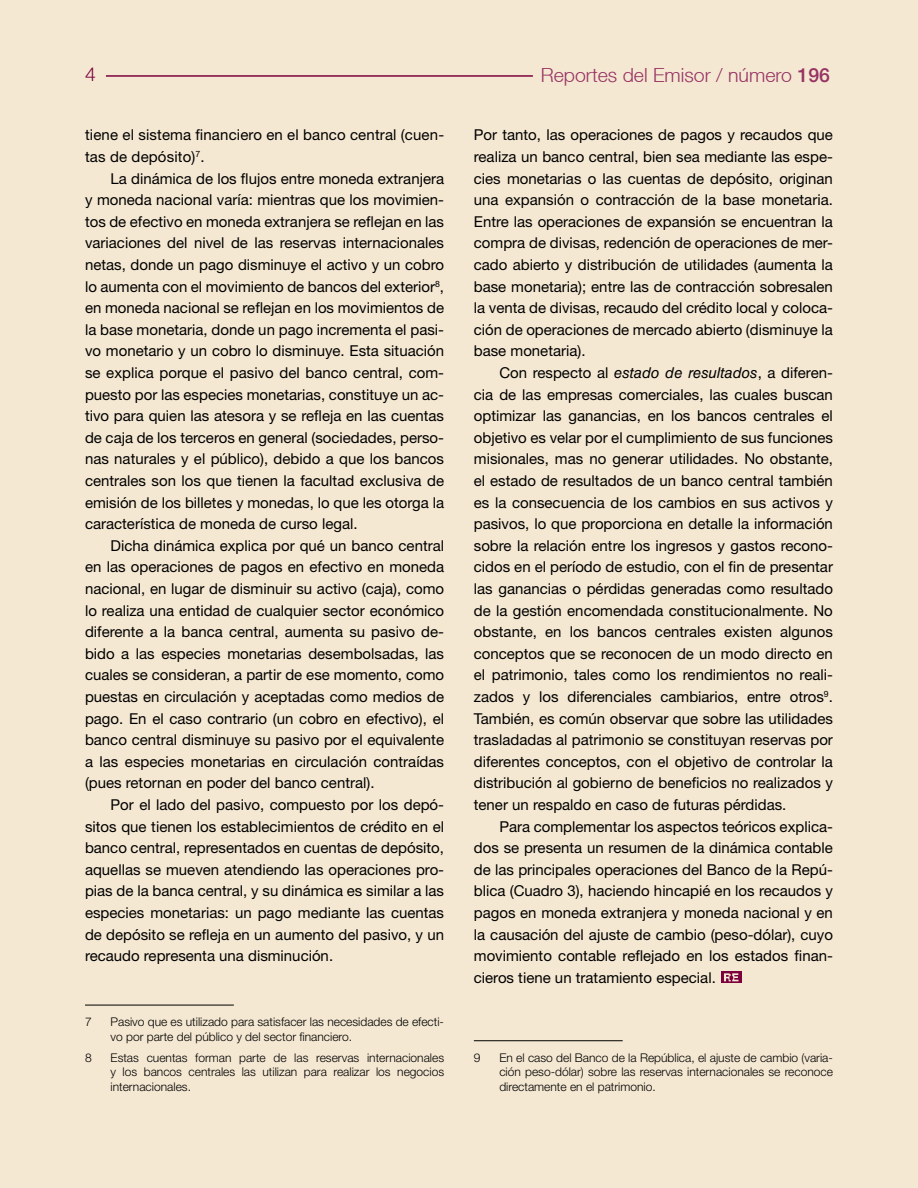
<style>
.page{position:relative;width:918px;height:1188px;background:#f5e8d2}
.page>*{position:absolute;margin:0;border:0;box-sizing:border-box;transform-origin:0 0}
.t1{font:300 19.5px "Helvetica Neue LT";color:#973364}
.t2{font:300 19.5px "Helvetica Neue LT";color:#7d003e}
.t3{font:15px/21.6px "Helvetica Neue LT Std";color:#000;text-align:justify}
.t4{font:300 12px/14.4px "Helvetica Neue LT Std";color:#000;text-align:justify}
.s1{font-family:"Helvetica Neue";font-weight:500}
.s2{font-family:"Helvetica LT Std";font-style:italic}
</style>
<div class="page">
<hr style="left:106px;top:75px;width:427px;height:2px;background:#7d003e">
<hr style="left:85px;top:1005px;width:149px;height:1px;background:#000">
<hr style="left:474px;top:1040px;width:149px;height:1px;background:#000">
<svg style="left:721px;top:972px;width:20px;height:11px"></svg>
<svg style="left:724px;top:973px;width:14px;height:8px"></svg>
<h1 class="t2" style="left:85px;top:63px;width:12px">4</h1>
<h1 class="t1" style="left:541px;top:63px;width:291px">Reportes del Emisor / número <span class="s1">196</span></h1>
<p class="t3" style="left:85px;top:124px;width:361px">tiene el sistema financiero en el banco central (cuen&shy;tas de depósito)<sup>7</sup>.</p>
<p class="t3" style="left:85px;top:167px;width:361px;text-indent:26px">La dinámica de los flujos entre moneda extranjera y moneda nacional varía: mientras que los movimien&shy;tos de efectivo en moneda extranjera se reflejan en las variaciones del nivel de las reservas internacionales netas, donde un pago disminuye el activo y un cobro lo aumenta con el movimiento de bancos del exterior<sup>8</sup>, en moneda nacional se reflejan en los movimientos de la base monetaria, donde un pago incrementa el pasi&shy;vo monetario y un cobro lo disminuye. Esta situación se explica porque el pasivo del banco central, com&shy;puesto por las especies monetarias, constituye un ac&shy;tivo para quien las atesora y se refleja en las cuentas de caja de los terceros en general (sociedades, perso&shy;nas naturales y el público), debido a que los bancos centrales son los que tienen la facultad exclusiva de emisión de los billetes y monedas, lo que les otorga la característica de moneda de curso legal.</p>
<p class="t3" style="left:85px;top:534px;width:361px;text-indent:26px">Dicha dinámica explica por qué un banco central en las operaciones de pagos en efectivo en moneda nacional, en lugar de disminuir su activo (caja), como lo realiza una entidad de cualquier sector económico diferente a la banca central, aumenta su pasivo de&shy;bido a las especies monetarias desembolsadas, las cuales se consideran, a partir de ese momento, como puestas en circulación y aceptadas como medios de pago. En el caso contrario (un cobro en efectivo), el banco central disminuye su pasivo por el equivalente a las especies monetarias en circulación contraídas (pues retornan en poder del banco central).</p>
<p class="t3" style="left:85px;top:794px;width:361px;text-indent:26px">Por el lado del pasivo, compuesto por los depó&shy;sitos que tienen los establecimientos de crédito en el banco central, representados en cuentas de depósito, aquellas se mueven atendiendo las operaciones pro&shy;pias de la banca central, y su dinámica es similar a las especies monetarias: un pago mediante las cuentas de depósito se refleja en un aumento del pasivo, y un recaudo representa una disminución.</p>
<p class="t4" style="left:85px;top:1015px;width:8px">7</p>
<p class="t4" style="left:111px;top:1015px;width:335px">Pasivo que es utilizado para satisfacer las necesidades de efecti&shy;vo por parte del público y del sector financiero.</p>
<p class="t4" style="left:85px;top:1050px;width:8px">8</p>
<p class="t4" style="left:111px;top:1050px;width:335px">Estas cuentas forman parte de las reservas internacionales y los bancos centrales las utilizan para realizar los negocios internacionales.</p>
<p class="t3" style="left:474px;top:124px;width:361px">Por tanto, las operaciones de pagos y recaudos que realiza un banco central, bien sea mediante las espe&shy;cies monetarias o las cuentas de depósito, originan una expansión o contracción de la base monetaria.<br>Entre las operaciones de expansión se encuentran la compra de divisas, redención de operaciones de mer&shy;cado abierto y distribución de utilidades (aumenta la base monetaria); entre las de contracción sobresalen la venta de divisas, recaudo del crédito local y coloca&shy;ción de operaciones de mercado abierto (disminuye la base monetaria).</p>
<p class="t3" style="left:474px;top:362px;width:361px;text-indent:26px">Con respecto al <span class="s2">estado de resultados</span>, a diferen&shy;cia de las empresas comerciales, las cuales buscan optimizar las ganancias, en los bancos centrales el objetivo es velar por el cumplimiento de sus funciones misionales, mas no generar utilidades. No obstante, el estado de resultados de un banco central también es la consecuencia de los cambios en sus activos y pasivos, lo que proporciona en detalle la información sobre la relación entre los ingresos y gastos recono&shy;cidos en el período de estudio, con el fin de presentar las ganancias o pérdidas generadas como resultado de la gestión encomendada constitucionalmente. No obstante, en los bancos centrales existen algunos conceptos que se reconocen de un modo directo en el patrimonio, tales como los rendimientos no reali&shy;zados y los diferenciales cambiarios, entre otros<sup>9</sup>.<br>También, es común observar que sobre las utilidades trasladadas al patrimonio se constituyan reservas por diferentes conceptos, con el objetivo de controlar la distribución al gobierno de beneficios no realizados y tener un respaldo en caso de futuras pérdidas.</p>
<p class="t3" style="left:474px;top:815px;width:361px;text-indent:26px">Para complementar los aspectos teóricos explica&shy;dos se presenta un resumen de la dinámica contable de las principales operaciones del Banco de la Repú&shy;blica (Cuadro 3), haciendo hincapié en los recaudos y pagos en moneda extranjera y moneda nacional y en la causación del ajuste de cambio (peso-dólar), cuyo movimiento contable reflejado en los estados finan&shy;cieros tiene un tratamiento especial.</p>
<p class="t4" style="left:474px;top:1050px;width:8px">9</p>
<p class="t4" style="left:499px;top:1050px;width:335px">En el caso del Banco de la República, el ajuste de cambio (varia&shy;ción peso-dólar) sobre las reservas internacionales se reconoce directamente en el patrimonio.</p>
</div>
